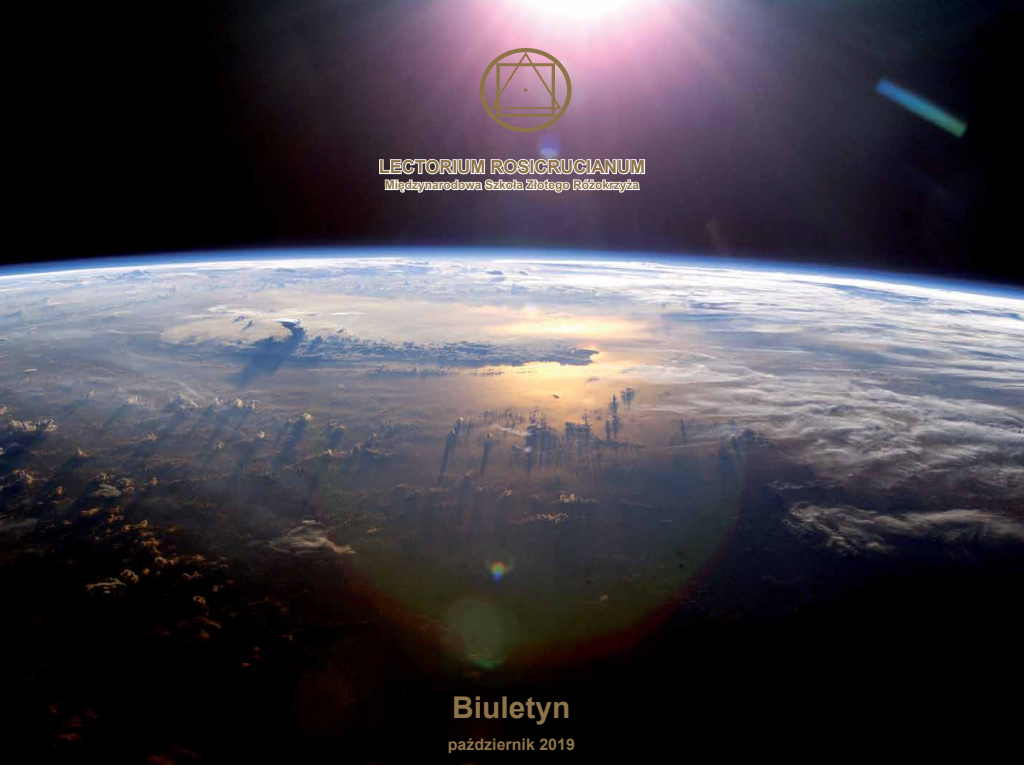
<style>
.page{position:relative;width:1024px;height:768px;background:#fff}
.page>*{position:absolute;margin:0;border:0;box-sizing:border-box;transform-origin:0 0}
.t1{font:700 30px "Arial";color:#8d734a}
.t2{font:700 18px "Arial";color:#8d734a}
.t3{font:700 16px "Arial";color:#8d734a}
.t4{font:700 12px "Arial";color:#8d734a}
</style>
<div class="page">
<img style="left:0;top:0;width:1024px;height:765px">
<svg style="left:378px;top:147px;width:268px;height:48px"></svg>
<svg style="left:480px;top:48px;width:92px;height:84px;background:#a88089"></svg>
<h2 class="t2" style="left:379px;top:155px;width:268px">LECTORIUM ROSICRUCIANUM</h2>
<p class="t4" style="left:385px;top:177px;width:256px">Międzynarodowa Szkoła Złotego Różokrzyża</p>
<h1 class="t1" style="left:452px;top:688px;width:120px">Biuletyn</h1>
<h3 class="t3" style="left:448px;top:734px;width:129px">październik 2019</h3>
</div>
